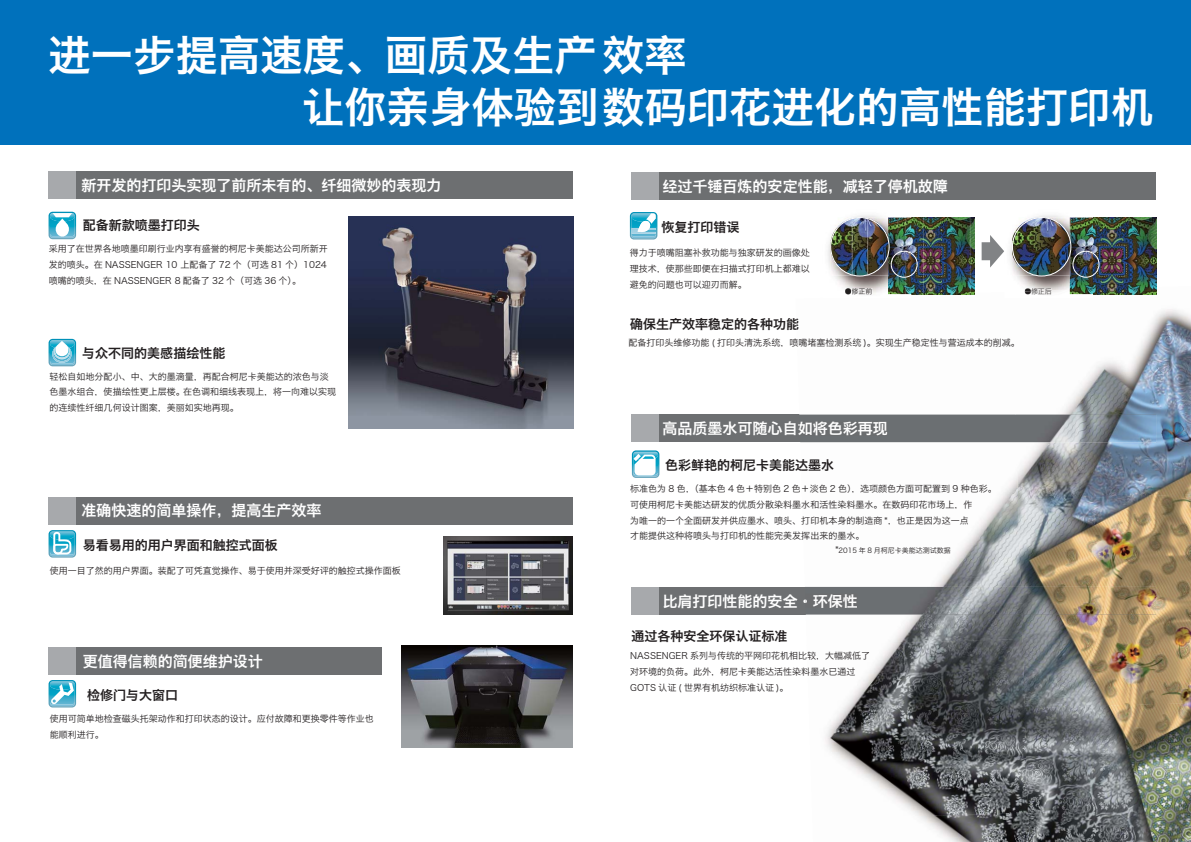
<style>
.page{position:relative;width:1191px;height:842px;background:#fff}
.page>*{position:absolute;margin:0;border:0;box-sizing:border-box;transform-origin:0 0}
.t1{font:42px/52px "Hiragino Sans GB W6 G Bpc EUC H";letter-spacing:.01em;color:#fff}
.t2{font:15px "Hiragino Sans GB W6 G Bpc EUC H";color:#fff}
.t3{font:13px "Hiragino Sans GB W6 G Bpc EUC H";color:#231f20}
.t4{font:9px/15.8px "Hiragino Sans GB W3 G Bpc EUC H";color:#231f20}
.t5{font:7px "Hiragino Sans GB W3 G Bpc EUC H";color:#231f20}
.t6{font:7px "Hiragino Sans GB W3 G Bpc EUC H";color:#211d1e}
.t7{font:7px "Gothic MB101 Upr Light 90 pv RKSJ H";color:#201c1d}
.s1{font-family:"Gothic MB101 Upr Light 90 pv RKSJ H";color:#221f1f}
.s2{color:#221f1f}
.s3{font-size:9px}
</style>
<div class="page">
<div style="left:0;top:0;width:1191px;height:145px;background:#0071bc"></div>
<div style="left:49px;top:172px;width:524px;height:27px;background:#6d6f71"></div>
<svg style="left:49px;top:339px;width:27px;height:27px"></svg>
<div style="left:49px;top:172px;width:27px;height:27px;background:#a7a9ac"></div>
<svg style="left:49px;top:212px;width:27px;height:27px"></svg>
<svg style="left:49px;top:530px;width:27px;height:28px"></svg>
<svg style="left:49px;top:680px;width:27px;height:27px"></svg>
<div style="left:49px;top:498px;width:524px;height:27px;background:#6d6f71"></div>
<div style="left:49px;top:498px;width:27px;height:27px;background:#a7a9ac"></div>
<div style="left:49px;top:647px;width:332px;height:28px;background:#6d6f71"></div>
<div style="left:49px;top:647px;width:27px;height:28px;background:#a7a9ac"></div>
<svg style="left:981px;top:235px;width:23px;height:33px"></svg>
<div style="left:631px;top:172px;width:525px;height:27px;background:#6d6f71"></div>
<div style="left:631px;top:172px;width:28px;height:27px;background:#a7a9ac"></div>
<div style="left:631px;top:415px;width:525px;height:27px;background:#6d6f71"></div>
<div style="left:631px;top:415px;width:28px;height:27px;background:#a7a9ac"></div>
<div style="left:631px;top:587px;width:525px;height:27px;background:#6d6f71"></div>
<div style="left:631px;top:587px;width:28px;height:27px;background:#a7a9ac"></div>
<svg style="left:630px;top:212px;width:27px;height:28px"></svg>
<svg style="left:632px;top:450px;width:27px;height:28px"></svg>
<img style="left:795px;top:291px;width:216px;height:152px">
<img style="left:1011px;top:286px;width:180px;height:208px">
<img style="left:800px;top:465px;width:222px;height:174px">
<img style="left:1017px;top:494px;width:174px;height:208px">
<img style="left:825px;top:639px;width:203px;height:173px">
<img style="left:1024px;top:702px;width:167px;height:140px">
<img style="left:913px;top:812px;width:116px;height:30px">
<img style="left:797px;top:338px;width:217px;height:9px">
<svg style="left:796px;top:318px;width:2px;height:13px"></svg>
<img style="left:799px;top:415px;width:357px;height:27px">
<img style="left:799px;top:422px;width:88px;height:14px">
<img style="left:805px;top:587px;width:351px;height:27px">
<img style="left:805px;top:594px;width:52px;height:14px">
<img style="left:801px;top:484px;width:190px;height:9px">
<img style="left:802px;top:500px;width:170px;height:9px">
<img style="left:802px;top:516px;width:166px;height:9px">
<img style="left:803px;top:532px;width:55px;height:8px">
<img style="left:825px;top:651px;width:44px;height:9px">
<img style="left:825px;top:667px;width:30px;height:9px">
<img style="left:800px;top:465px;width:33px;height:6px">
<img style="left:401px;top:645px;width:171px;height:103px">
<img style="left:443px;top:537px;width:129px;height:77px">
<img style="left:911px;top:218px;width:63px;height:76px">
<img style="left:1093px;top:218px;width:63px;height:76px">
<img style="left:1010px;top:215px;width:83px;height:75px">
<img style="left:1031px;top:288px;width:20px;height:2px">
<img style="left:1004px;top:290px;width:89px;height:8px">
<svg style="left:1024px;top:288px;width:7px;height:7px"></svg>
<img style="left:1012px;top:217px;width:87px;height:61px">
<img style="left:822px;top:215px;width:89px;height:80px">
<svg style="left:845px;top:288px;width:6px;height:7px"></svg>
<img style="left:851px;top:288px;width:21px;height:7px">
<img style="left:822px;top:295px;width:89px;height:3px">
<img style="left:830px;top:217px;width:87px;height:61px">
<img style="left:348px;top:216px;width:225px;height:212px">
<p class="t1" style="left:302px;top:35px;width:852px;text-indent:-254px">进一步提高速度、画质及生产效率<br>让你亲身体验到数码印花进化的高性能打印机</p>
<p class="t2" style="left:82px;top:180px;width:361px">新开发的打印头实现了前所未有的、纤细微妙的表现力</p>
<p class="t3" style="left:83px;top:220px;width:118px">配备新款喷墨打印头</p>
<p class="t4" style="left:49px;top:242px;width:280px;text-align:justify">采用了在世界各地喷墨印刷行业内享有盛誉的柯尼卡美能达公司所新开发的喷头。在 NASSENGER 10 上配备了 72 个（可选 81 个）1024喷嘴的喷头，在 NASSENGER 8 配备了 32 个（可选 36 个）。</p>
<p class="t3" style="left:82px;top:348px;width:144px">与众不同的美感描绘性能</p>
<p class="t4" style="left:50px;top:370px;width:288px">轻松自如地分配小、中、大的墨滴量，再配合柯尼卡美能达的浓色与淡色墨水组合，使描绘性更上层楼。在色调和细线表现上，将一向难以实现的连续性纤细几何设计图案，美丽如实地再现。</p>
<p class="t2" style="left:82px;top:505px;width:241px">准确快速的简单操作，提高生产效率</p>
<p class="t3" style="left:83px;top:540px;width:197px">易看易用的用户界面和触控式面板</p>
<p class="t4" style="left:50px;top:564px;width:353px">使用一目了然的用户界面。装配了可凭直觉操作、易于使用并深受好评的触控式操作面板</p>
<p class="t2" style="left:83px;top:655px;width:181px">更值得信赖的简便维护设计</p>
<p class="t3" style="left:87px;top:690px;width:92px">检修门与大窗口</p>
<p class="t4" style="left:50px;top:712px;width:326px">使用可简单地检查磁头托架动作和打印状态的设计。应付故障和更换零件等作业也能顺利进行。</p>
<p class="t2" style="left:662px;top:180px;width:286px">经过千锤百炼的安定性能，减轻了停机故障</p>
<p class="t3" style="left:661px;top:222px;width:79px">恢复打印错误</p>
<p class="t4" style="left:630px;top:246px;width:181px;text-align:justify">得力于喷嘴阻塞补救功能与独家研发的画像处理技术，使那些即便在扫描式打印机上都难以避免的问题也可以迎刃而解。</p>
<p class="t3" style="left:630px;top:320px;width:170px">确保生产效率稳定的各种功能</p>
<p class="t6" style="left:844px;top:289px;width:29px"><span class="s1">●</span>修正前</p>
<p class="t7" style="left:1024px;top:289px;width:29px"><span class="s2">●</span>修正后</p>
<p class="t4" style="left:628px;top:336px;width:393px">配备打印头维修功能 ( 打印头清洗系统，喷嘴堵塞检测系统 )。实现生产稳定性与营运成本的削减。</p>
<p class="t2" style="left:662px;top:423px;width:226px">高品质墨水可随心自如将色彩再现</p>
<p class="t3" style="left:665px;top:460px;width:170px">色彩鲜艳的柯尼卡美能达墨水</p>
<p class="t4" style="left:630px;top:482px;width:368px">标准色为 8 色，（基本色 4 色＋特别色 2 色＋淡色 2 色），选项颜色方面可配置到 9 种色彩。可使用柯尼卡美能达研发的优质分散染料墨水和活性染料墨水。在数码印花市场上，作<br>为唯一的一个全面研发并供应墨水、喷头、打印机本身的制造商 *，也正是因为这一点<br>才能提供这种将喷头与打印机的性能完美发挥出来的墨水。</p>
<p class="t5" style="left:835px;top:547px;width:117px"><span class="s3">*</span>2015 年 8 月柯尼卡美能达测试数据</p>
<p class="t2" style="left:662px;top:595px;width:196px">比肩打印性能的安全·环保性</p>
<p class="t3" style="left:631px;top:631px;width:157px">通过各种安全环保认证标准</p>
<p class="t4" style="left:630px;top:649px;width:241px">NASSENGER 系列与传统的平网印花机相比较，大幅减低了对环境的负荷。此外，柯尼卡美能达活性染料墨水已通过<br>GOTS 认证 ( 世界有机纺织标准认证 )。</p>
</div>
